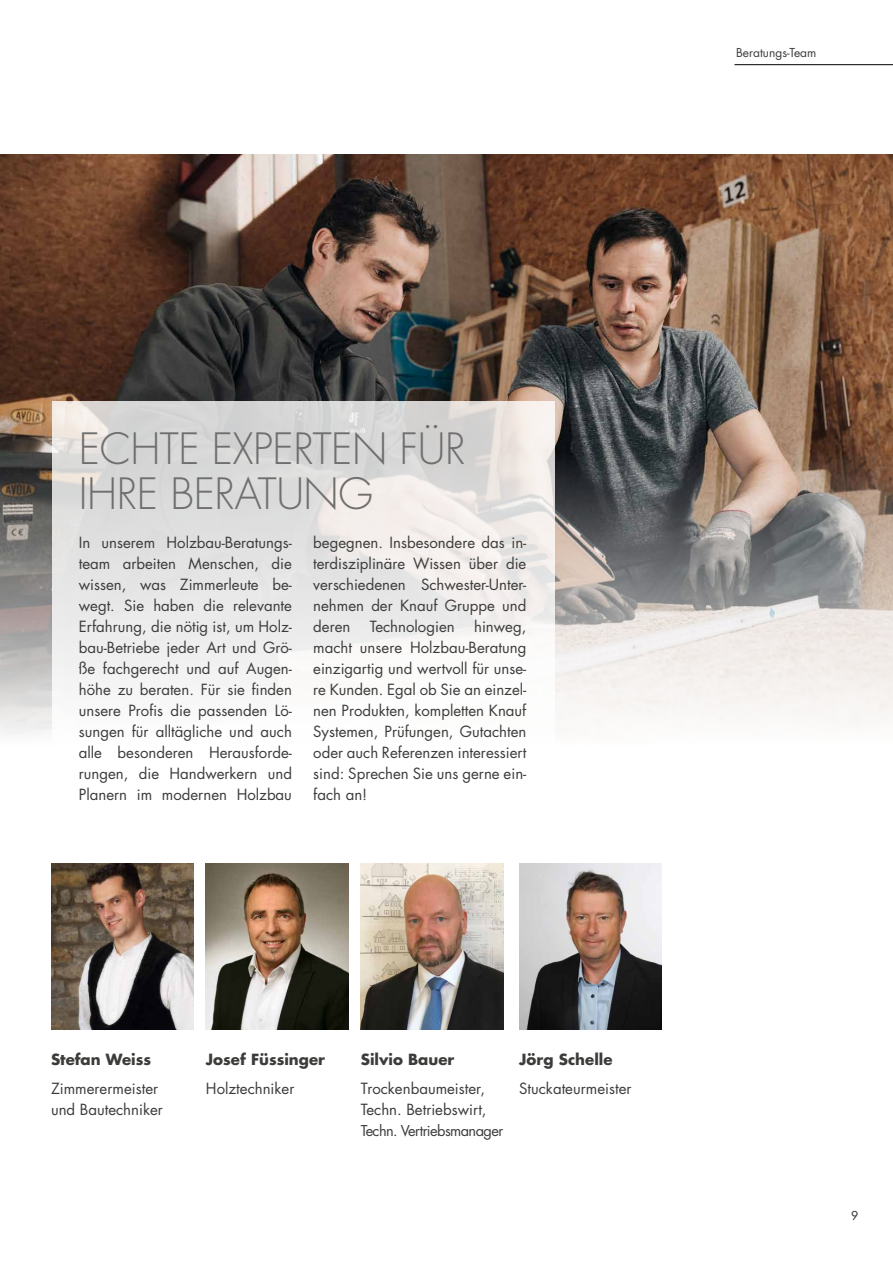
<style>
.page{position:relative;width:893px;height:1263px;background:#fff}
.page>*{position:absolute;margin:0;border:0;box-sizing:border-box;transform-origin:0 0}
.t1{font:300 42px/45px "Futura Std";letter-spacing:-.01em;color:#706f6f}
.t2{font:15px/21px "Futura Std";color:#3c3c3b;text-align:justify}
.t3{font:700 15px "Futura Std";color:#3c3c3b}
.t4{font:14.55px "Futura Std";letter-spacing:-.04em;color:#3c3c3b}
.t5{font:12px "Futura Std";color:#3c3c3b}
.t6{font:500 12px "Futura Std";color:#3c3c3b}
</style>
<div class="page">
<img style="left:0;top:154px;width:893px;height:581px">
<svg style="left:52px;top:401px;width:502px;height:334px"></svg>
<hr style="left:734px;top:64px;width:159px;height:1px;background:#000">
<img style="left:206px;top:863px;width:142px;height:166px">
<img style="left:519px;top:863px;width:142px;height:166px">
<img style="left:361px;top:863px;width:142px;height:166px">
<img style="left:51px;top:863px;width:142px;height:166px">
<p class="t5" style="left:736px;top:45px;width:82px">Beratungs-Team</p>
<h1 class="t1" style="left:79px;top:428px;width:388px">ECHTE EXPERTEN FÜR<br>IHRE BERATUNG</h1>
<p class="t2" style="left:79px;top:532px;width:215px">In unserem Holzbau-Beratungs&shy;team arbeiten Menschen, die wissen, was Zimmerleute be&shy;wegt. Sie haben die relevante Erfahrung, die nötig ist, um Holz&shy;bau-Betriebe jeder Art und Grö&shy;ße fachgerecht und auf Augen&shy;höhe zu beraten. Für sie finden unsere Profis die passenden Lö&shy;sungen für alltägliche und auch alle besonderen Herausforde&shy;rungen, die Handwerkern und Planern im modernen Holzbau</p>
<p class="t2" style="left:313px;top:532px;width:215px">begegnen. Insbesondere das in&shy;terdisziplinäre Wissen über die verschiedenen Schwester-Unter&shy;nehmen der Knauf Gruppe und deren</p>
<p class="t2" style="left:313px;top:616px;width:215px;text-indent:161px">hinweg, macht unsere Holzbau-Beratung einzigartig und wertvoll für unse&shy;re Kunden. Egal ob Sie an einzel&shy;nen Produkten, kompletten Knauf Systemen, Prüfungen, Gutachten oder auch Referenzen interessiert sind: Sprechen Sie uns gerne ein&shy;fach an!</p>
<p class="t2" style="left:370px;top:616px;width:86px">Technologien</p>
<p class="t3" style="left:51px;top:1049px;width:102px">Stefan Weiss</p>
<p class="t2" style="left:51px;top:1078px;width:113px">Zimmerermeister und Bautechniker</p>
<p class="t3" style="left:206px;top:1049px;width:121px">Josef Füssinger</p>
<p class="t2" style="left:206px;top:1078px;width:90px">Holztechniker</p>
<p class="t3" style="left:361px;top:1049px;width:95px">Silvio Bauer</p>
<p class="t2" style="left:361px;top:1078px;width:127px">Trockenbaumeister,<br>Techn. Betriebswirt,</p>
<p class="t4" style="left:361px;top:1121px;width:144px">Techn. Vertriebsmanager</p>
<p class="t3" style="left:519px;top:1049px;width:95px">Jörg Schelle</p>
<p class="t2" style="left:519px;top:1078px;width:114px">Stuckateurmeister</p>
<p class="t6" style="left:851px;top:1208px;width:8px">9</p>
</div>
